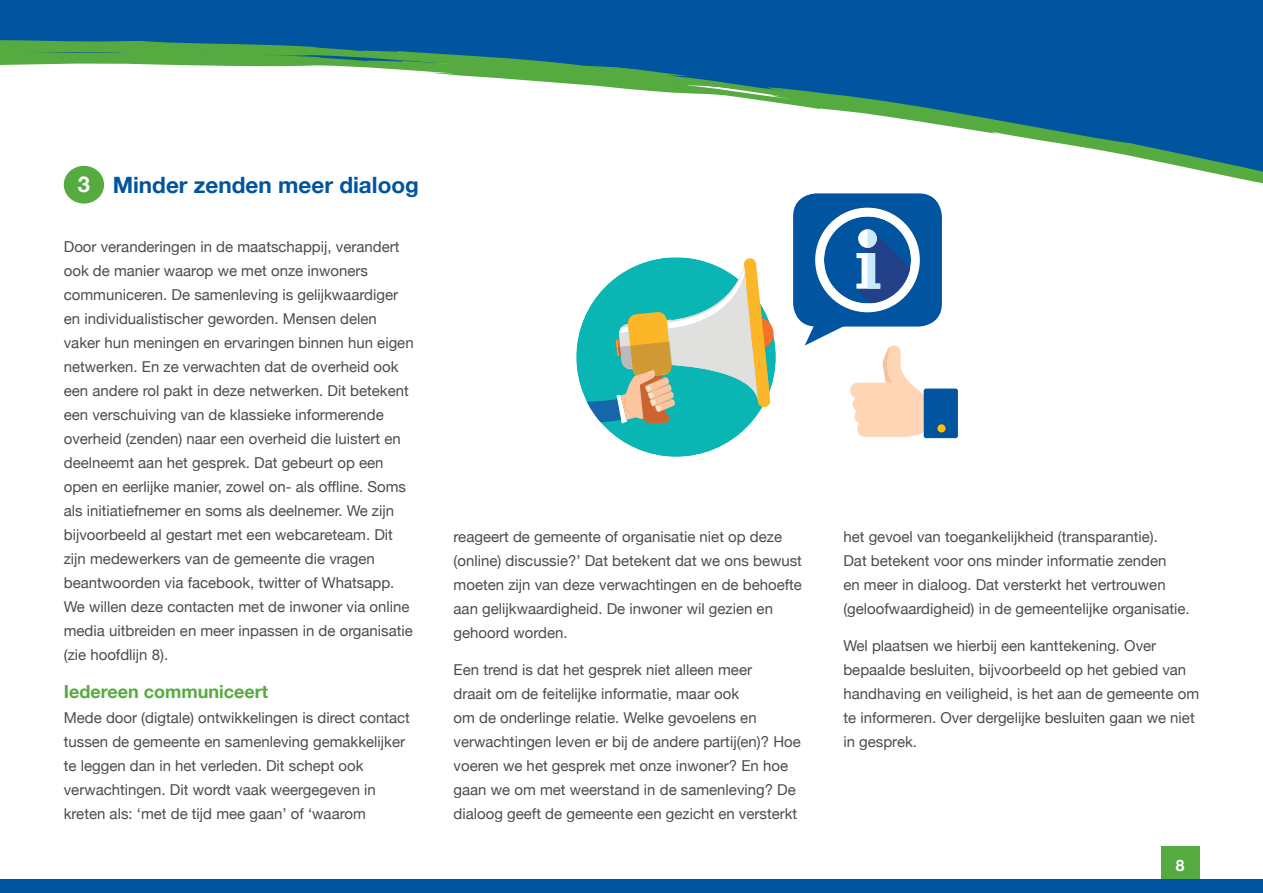
<style>
.page{position:relative;width:1263px;height:893px;background:#fff}
.page>*{position:absolute;margin:0;border:0;box-sizing:border-box;transform-origin:0 0}
.Kop-Blauw-2{font:700 22.5px "Helvetica Neue";color:#0154a0}
.t1{font:700 21.9px "Helvetica Neue";color:#fff}
.paragraph-groen-bold{font:700 18px "Helvetica Neue";color:#56ab40}
.t2{font:700 15.6px "Helvetica Neue";color:#fff}
.broodtekst{font:15px/24px "Helvetica Neue";color:#4b4c4d}
</style>
<div class="page">
<div style="left:0;top:879px;width:1263px;height:14px;background:#0154a0"></div>
<div style="left:1161px;top:846px;width:38px;height:33px;background:#56ab40"></div>
<div style="left:0;top:0;width:1263px;height:40px;background:#0154a0"></div>
<svg style="left:0;top:40px;width:1263px;height:156px"></svg>
<div style="left:64px;top:166px;width:40px;height:38px;background:#56ab40;border-radius:50%"></div>
<div style="left:576px;top:257px;width:200px;height:200px;background:#09b6b4;border-radius:50%"></div>
<svg style="left:576px;top:258px;width:198px;height:166px"></svg>
<div style="left:793px;top:193px;width:149px;height:134px;background:#0154a0;border-radius:23px"></div>
<div style="left:815px;top:208px;width:105px;height:104px;background:#fff;border-radius:50%"></div>
<svg style="left:824px;top:216px;width:87px;height:87px"></svg>
<svg style="left:805px;top:324px;width:119px;height:113px"></svg>
<div style="left:924px;top:389px;width:34px;height:49px;background:#0154a0;border-radius:2px"></div>
<div style="left:937px;top:424px;width:8px;height:8px;background:#fac200;border-radius:50%"></div>
<p class="t1" style="left:78px;top:167px;width:14px">3</p>
<p class="Kop-Blauw-2" style="left:113px;top:168px;width:308px">Minder zenden meer dialoog</p>
<p class="broodtekst" style="left:64px;top:236px;width:351px">Door veranderingen in de maatschappij, verandert ook de manier waarop we met onze inwoners communiceren. De samenleving is gelijkwaardiger en individualistischer geworden. Mensen delen vaker hun meningen en ervaringen binnen hun eigen netwerken. En ze verwachten dat de overheid ook een andere rol pakt in deze netwerken. Dit betekent een verschuiving van de klassieke informerende overheid (zenden) naar een overheid die luistert en deelneemt aan het gesprek. Dat gebeurt op een open en eerlijke manier, zowel on- als offline. Soms als initiatiefnemer en soms als deelnemer. We zijn bijvoorbeeld al gestart met een webcareteam. Dit zijn medewerkers van de gemeente die vragen beantwoorden via facebook, twitter of Whatsapp.<br>We willen deze contacten met de inwoner via online media uitbreiden en meer inpassen in de organisatie (zie hoofdlijn 8).</p>
<p class="paragraph-groen-bold" style="left:64px;top:678px;width:206px">Iedereen communiceert</p>
<p class="broodtekst" style="left:64px;top:707px;width:348px">Mede door (digtale) ontwikkelingen is direct contact tussen de gemeente en samenleving gemakkelijker te leggen dan in het verleden. Dit schept ook verwachtingen. Dit wordt vaak weergegeven in kreten als: ‘met de tijd mee gaan’ of ‘waarom</p>
<p class="broodtekst" style="left:454px;top:525px;width:350px">reageert de gemeente of organisatie niet op deze (online) discussie?’ Dat betekent dat we ons bewust moeten zijn van deze verwachtingen en de behoefte aan gelijkwaardigheid. De inwoner wil gezien en gehoord worden.</p>
<p class="broodtekst" style="left:454px;top:659px;width:349px">Een trend is dat het gesprek niet alleen meer<br>draait om de feitelijke informatie, maar ook<br>om de onderlinge relatie. Welke gevoelens en verwachtingen leven er bij de andere partij(en)? Hoe voeren we het gesprek met onze inwoner? En hoe gaan we om met weerstand in de samenleving? De dialoog geeft de gemeente een gezicht en versterkt</p>
<p class="broodtekst" style="left:843px;top:525px;width:348px">het gevoel van toegankelijkheid (transparantie).<br>Dat betekent voor ons minder informatie zenden<br>en meer in dialoog. Dat versterkt het vertrouwen (geloofwaardigheid) in de gemeentelijke organisatie.</p>
<p class="broodtekst" style="left:843px;top:635px;width:357px">Wel plaatsen we hierbij een kanttekening. Over bepaalde besluiten, bijvoorbeeld op het gebied van handhaving en veiligheid, is het aan de gemeente om te informeren. Over dergelijke besluiten gaan we niet in gesprek.</p>
<p class="t2" style="left:1176px;top:853px;width:10px">8</p>
</div>
